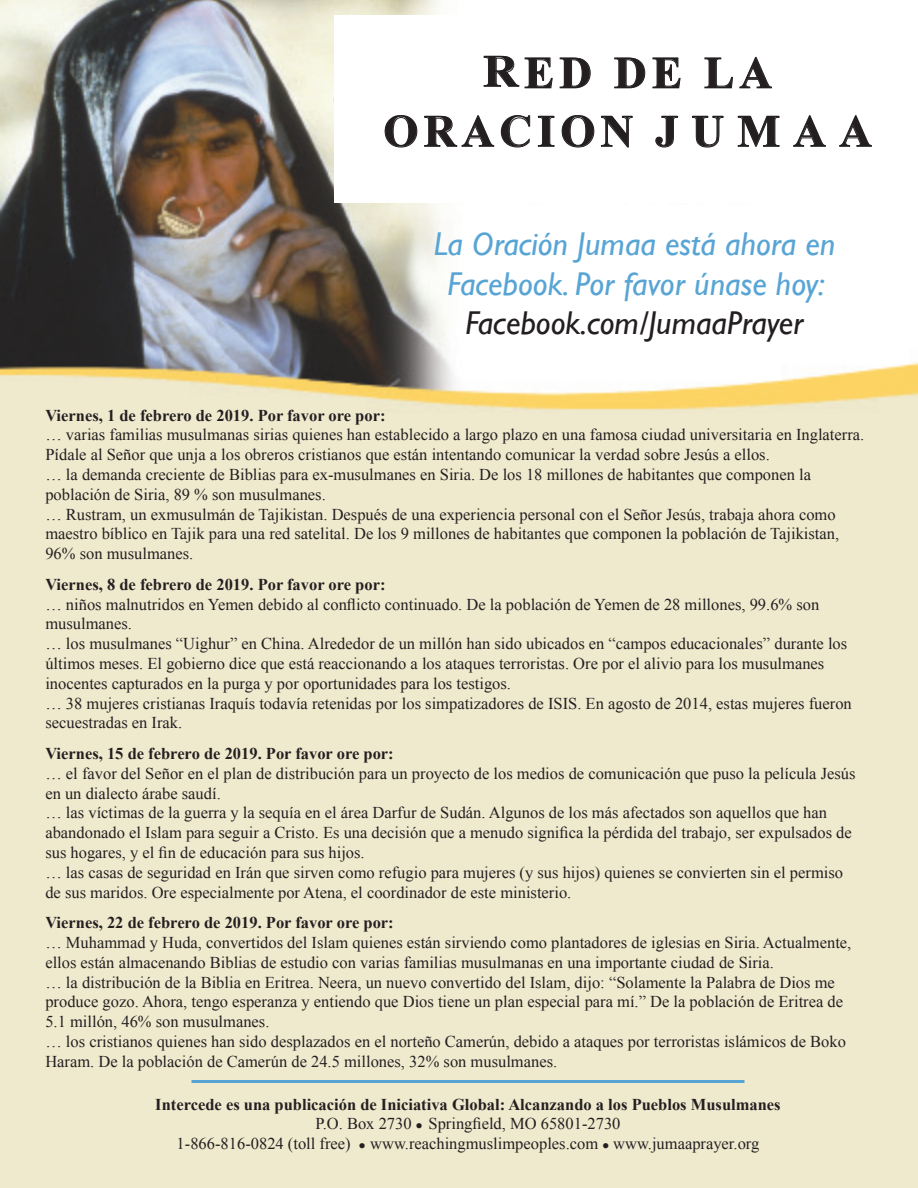
<style>
.page{position:relative;width:918px;height:1188px;background:#fff}
.page>*{position:absolute;margin:0;border:0;box-sizing:border-box;transform-origin:0 0}
.t1{font:700 45px "Times New Roman";letter-spacing:.12em;color:#231f20}
.t2{font:700 45px "Times New Roman";letter-spacing:.12em;color:#231f20;scale:1.08 1}
.t3{font:italic 33px "Gill Sans";color:#58a5d5}
.t4{font:italic 33px "Gill Sans";color:#231f20}
.t5{font:16.5px/19.8px "Times New Roman";color:#231f20}
.t6{font:700 16.5px "Times New Roman";color:#231f20}
</style>
<div class="page">
<img style="left:0;top:0;width:918px;height:1188px">
<div style="left:335px;top:15px;width:583px;height:188px;background:#fff"></div>
<svg style="left:483px;top:56px;width:70px;height:33px"></svg>
<svg style="left:559px;top:57px;width:32px;height:32px"></svg>
<svg style="left:614px;top:57px;width:32px;height:32px"></svg>
<svg style="left:652px;top:57px;width:29px;height:32px"></svg>
<svg style="left:704px;top:57px;width:29px;height:32px"></svg>
<svg style="left:739px;top:57px;width:33px;height:32px"></svg>
<svg style="left:384px;top:116px;width:34px;height:32px"></svg>
<svg style="left:424px;top:115px;width:70px;height:32px"></svg>
<svg style="left:501px;top:115px;width:29px;height:33px"></svg>
<svg style="left:538px;top:116px;width:17px;height:31px"></svg>
<svg style="left:561px;top:116px;width:34px;height:32px"></svg>
<svg style="left:601px;top:116px;width:32px;height:32px"></svg>
<svg style="left:655px;top:116px;width:23px;height:32px"></svg>
<svg style="left:692px;top:116px;width:32px;height:32px"></svg>
<svg style="left:738px;top:116px;width:42px;height:31px"></svg>
<svg style="left:793px;top:115px;width:33px;height:32px"></svg>
<svg style="left:839px;top:115px;width:33px;height:32px"></svg>
<hr style="left:192px;top:1080px;width:552px;height:3px;background:#58a5d5">
<p class="t2" style="left:483px;top:42px;width:269px">RED DE LA</p>
<p class="t1" style="left:383px;top:100px;width:490px">ORACION J U M A A</p>
<p class="t3" style="left:434px;top:225px;width:403px">La Oración Jumaa está ahora en</p>
<p class="t3" style="left:448px;top:265px;width:379px">Facebook. Por favor únase hoy:</p>
<p class="t4" style="left:465px;top:304px;width:340px">Facebook.com/JumaaPrayer</p>
<p class="t6" style="left:45px;top:404px;width:342px">Viernes, 1 de febrero de 2019. Por favor ore por:</p>
<p class="t5" style="left:45px;top:425px;width:820px">… varias familias musulmanas sirias quienes han establecido a largo plazo en una famosa ciudad universitaria en Inglaterra.<br>Pídale al Señor que unja a los obreros cristianos que están intentando comunicar la verdad sobre Jesús a ellos.</p>
<p class="t5" style="left:45px;top:464px;width:767px">… la demanda creciente de Biblias para ex-musulmanes en Siria. De los 18 millones de habitantes que componen la población de Siria, 89 % son musulmanes.</p>
<p class="t5" style="left:45px;top:504px;width:795px">… Rustram, un exmusulmán de Tajikistan. Después de una experiencia personal con el Señor Jesús, trabaja ahora como maestro bíblico en Tajik para una red satelital. De los 9 millones de habitantes que componen la población de Tajikistan,<br>96% son musulmanes.</p>
<p class="t6" style="left:45px;top:573px;width:342px">Viernes, 8 de febrero de 2019. Por favor ore por:</p>
<p class="t5" style="left:45px;top:594px;width:776px">… niños malnutridos en Yemen debido al conflicto continuado. De la población de Yemen de 28 millones, 99.6% son musulmanes.</p>
<p class="t5" style="left:45px;top:634px;width:803px">… los musulmanes “Uighur” en China. Alrededor de un millón han sido ubicados en “campos educacionales” durante los últimos meses. El gobierno dice que está reaccionando a los ataques terroristas. Ore por el alivio para los musulmanes inocentes capturados en la purga y por oportunidades para los testigos.</p>
<p class="t5" style="left:45px;top:693px;width:808px">… 38 mujeres cristianas Iraquís todavía retenidas por los simpatizadores de ISIS. En agosto de 2014, estas mujeres fueron secuestradas en Irak.</p>
<p class="t6" style="left:45px;top:742px;width:350px">Viernes, 15 de febrero de 2019. Por favor ore por:</p>
<p class="t5" style="left:45px;top:763px;width:812px">… el favor del Señor en el plan de distribución para un proyecto de los medios de comunicación que puso la película Jesús en un dialecto árabe saudí.</p>
<p class="t5" style="left:45px;top:803px;width:808px">… las víctimas de la guerra y la sequía en el área Darfur de Sudán. Algunos de los más afectados son aquellos que han abandonado el Islam para seguir a Cristo. Es una decisión que a menudo significa la pérdida del trabajo, ser expulsados de sus hogares, y el fin de educación para sus hijos.</p>
<p class="t5" style="left:45px;top:862px;width:799px">… las casas de seguridad en Irán que sirven como refugio para mujeres (y sus hijos) quienes se convierten sin el permiso de sus maridos. Ore especialmente por Atena, el coordinador de este ministerio.</p>
<p class="t6" style="left:45px;top:911px;width:350px">Viernes, 22 de febrero de 2019. Por favor ore por:</p>
<p class="t5" style="left:45px;top:932px;width:808px">… Muhammad y Huda, convertidos del Islam quienes están sirviendo como plantadores de iglesias en Siria. Actualmente, ellos están almacenando Biblias de estudio con varias familias musulmanas en una importante ciudad de Siria.</p>
<p class="t5" style="left:45px;top:972px;width:799px">… la distribución de la Biblia en Eritrea. Neera, un nuevo convertido del Islam, dijo: “Solamente la Palabra de Dios me produce gozo. Ahora, tengo esperanza y entiendo que Dios tiene un plan especial para mí.” De la población de Eritrea de<br>5.1 millón, 46% son musulmanes.</p>
<p class="t5" style="left:45px;top:1031px;width:802px">… los cristianos quienes han sido desplazados en el norteño Camerún, debido a ataques por terroristas islámicos de Boko<br>Haram. De la población de Camerún de 24.5 millones, 32% son musulmanes.</p>
<p class="t6" style="left:155px;top:1093px;width:627px">Intercede es una publicación de Iniciativa Global: Alcanzando a los Pueblos Musulmanes</p>
<p class="t5" style="left:315px;top:1114px;width:307px">P.O. Box 2730 ● Springfield, MO 65801-2730</p>
<p class="t5" style="left:177px;top:1133px;width:584px">1-866-816-0824 (toll free) ● www.reachingmuslimpeoples.com ● www.jumaaprayer.org</p>
</div>
